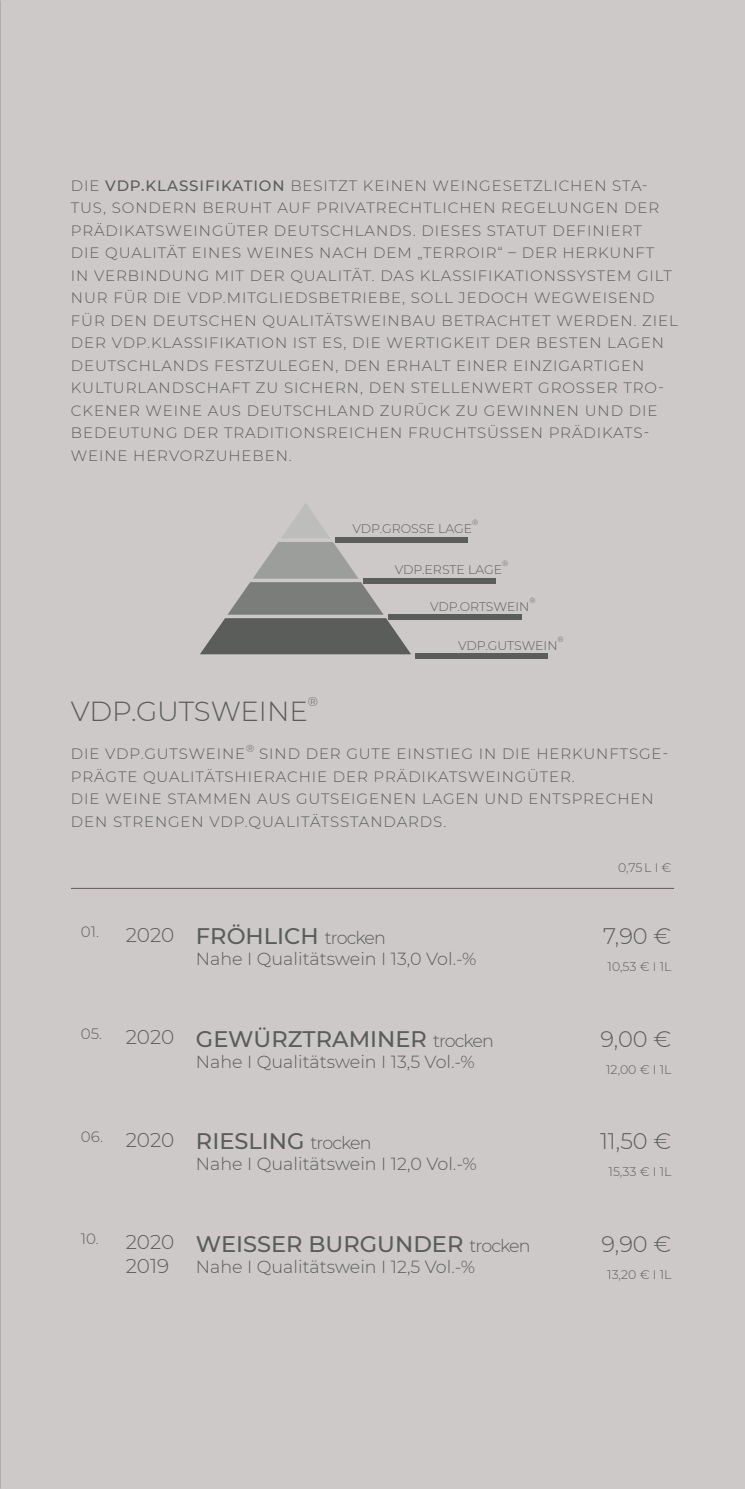
<style>
.page{position:relative;width:745px;height:1489px;background:#fff}
.page>*{position:absolute;margin:0;border:0;box-sizing:border-box;transform-origin:0 0}
.t1{font:300 27.5px "Montserrat";color:#5a5d59}
.t2{font:500 22.5px "Montserrat";color:#5a5d59}
.t3{font:300 22.5px "Montserrat";color:#5a5d59}
.t4{font:300 20px/24px "Montserrat";color:#5a5d59;text-align:right}
.t5{font:300 17.5px "Montserrat";color:#5a5d59}
.t6{font:300 15px/22.5px "Montserrat";letter-spacing:.06em;color:#5a5d59}
.t7{font:300 12.5px "Montserrat";color:#5a5d59}
.t8{font:300 10px "Montserrat";color:#5a5d59}
.t9{font:300 7.5px "Montserrat";color:#5a5d59}
.s1{font-weight:500}
.s2{font-weight:300;font-size:20px}
.s3{font-weight:300;font-size:17.5px}
</style>
<div class="page">
<div style="left:0;top:0;width:744px;height:1488px;background:#cdc9c9"></div>
<hr style="left:71px;top:887px;width:602px;height:1px;background:#5a5d59">
<svg style="left:200px;top:503px;width:211px;height:151px"></svg>
<div style="left:335px;top:538px;width:132px;height:5px;background:#5a5d59"></div>
<div style="left:362px;top:578px;width:133px;height:5px;background:#5a5d59"></div>
<div style="left:388px;top:614px;width:133px;height:5px;background:#5a5d59"></div>
<div style="left:415px;top:653px;width:132px;height:5px;background:#5a5d59"></div>
<p class="t6" style="left:71px;top:174px;width:608px">DIE <span class="s1">VDP.KLASSIFIKATION</span> BESITZT KEINEN WEINGESETZLICHEN STA-TUS, SONDERN BERUHT AUF PRIVATRECHTLICHEN REGELUNGEN DER PRÄDIKATSWEINGÜTER DEUTSCHLANDS. DIESES STATUT DEFINIERT<br>DIE QUALITÄT EINES WEINES NACH DEM „TERROIR“ – DER HERKUNFT<br>IN VERBINDUNG MIT DER QUALITÄT. DAS KLASSIFIKATIONSSYSTEM GILT NUR FÜR DIE VDP.MITGLIEDSBETRIEBE, SOLL JEDOCH WEGWEISEND FÜR DEN DEUTSCHEN QUALITÄTSWEINBAU BETRACHTET WERDEN. ZIEL DER VDP.KLASSIFIKATION IST ES, DIE WERTIGKEIT DER BESTEN LAGEN DEUTSCHLANDS FESTZULEGEN, DEN ERHALT EINER EINZIGARTIGEN KULTURLANDSCHAFT ZU SICHERN, DEN STELLENWERT GROSSER TRO-CKENER WEINE AUS DEUTSCHLAND ZURÜCK ZU GEWINNEN UND DIE BEDEUTUNG DER TRADITIONSREICHEN FRUCHTSÜSSEN PRÄDIKATS-WEINE HERVORZUHEBEN.</p>
<h1 class="t1" style="left:71px;top:692px;width:238px">VDP.GUTSWEINE</h1>
<p class="t7" style="left:308px;top:693px;width:12px">®</p>
<p class="t9" style="left:472px;top:517px;width:8px">®</p>
<p class="t7" style="left:394px;top:560px;width:109px">VDP.ERSTE LAGE</p>
<p class="t7" style="left:352px;top:520px;width:121px">VDP.GROSSE LAGE</p>
<p class="t9" style="left:502px;top:558px;width:8px">®</p>
<p class="t7" style="left:430px;top:598px;width:101px">VDP.ORTSWEIN</p>
<p class="t9" style="left:529px;top:595px;width:8px">®</p>
<p class="t7" style="left:458px;top:637px;width:101px">VDP.GUTSWEIN</p>
<p class="t9" style="left:557px;top:634px;width:8px">®</p>
<p class="t8" style="left:246px;top:741px;width:10px">®</p>
<p class="t6" style="left:71px;top:742px;width:598px;text-indent:188px">SIND DER GUTE EINSTIEG IN DIE HERKUNFTSGE-PRÄGTE QUALITÄTSHIERACHIE DER PRÄDIKATSWEINGÜTER.<br>DIE WEINE STAMMEN AUS GUTSEIGENEN LAGEN UND ENTSPRECHEN DEN STRENGEN VDP.QUALITÄTSSTANDARDS.</p>
<p class="t6" style="left:71px;top:742px;width:176px">DIE VDP.GUTSWEINE</p>
<h2 class="t2" style="left:81px;top:920px;width:306px"><sup>01.</sup> <span class="s2">2020</span> FRÖHLICH <span class="s3">trocken</span></h2>
<p class="t5" style="left:196px;top:947px;width:282px">Nahe I Qualitätswein I 13,0 Vol.-%</p>
<h2 class="t2" style="left:81px;top:1022px;width:414px"><sup>05.</sup> <span class="s2">2020</span> GEWÜRZTRAMINER <span class="s3">trocken</span></h2>
<p class="t5" style="left:196px;top:1049px;width:280px">Nahe I Qualitätswein I 13,5 Vol.-%</p>
<h2 class="t2" style="left:81px;top:1125px;width:292px"><sup>06.</sup> <span class="s2">2020</span> RIESLING <span class="s3">trocken</span></h2>
<p class="t5" style="left:196px;top:1151px;width:282px">Nahe I Qualitätswein I 12,0 Vol.-%</p>
<h3 class="t4" style="left:81px;top:1229px;width:95px"><sup>10.</sup> 2020<br>2019</h3>
<h2 class="t2" style="left:196px;top:1227px;width:336px">WEISSER BURGUNDER <span class="s3">trocken</span></h2>
<p class="t5" style="left:196px;top:1254px;width:280px">Nahe I Qualitätswein I 12,5 Vol.-%</p>
<p class="t7" style="left:617px;top:859px;width:55px">0,75 L I €</p>
<h2 class="t3" style="left:602px;top:921px;width:70px">7,90 €</h2>
<p class="t7" style="left:607px;top:958px;width:65px">10,53 € I 1L</p>
<h2 class="t3" style="left:600px;top:1023px;width:72px">9,00 €</h2>
<p class="t7" style="left:605px;top:1060px;width:67px">12,00 € I 1L</p>
<h2 class="t3" style="left:599px;top:1125px;width:73px">11,50 €</h2>
<p class="t7" style="left:608px;top:1163px;width:64px">15,33 € I 1L</p>
<h2 class="t3" style="left:601px;top:1228px;width:71px">9,90 €</h2>
<p class="t7" style="left:607px;top:1265px;width:66px">13,20 € I 1L</p>
</div>
